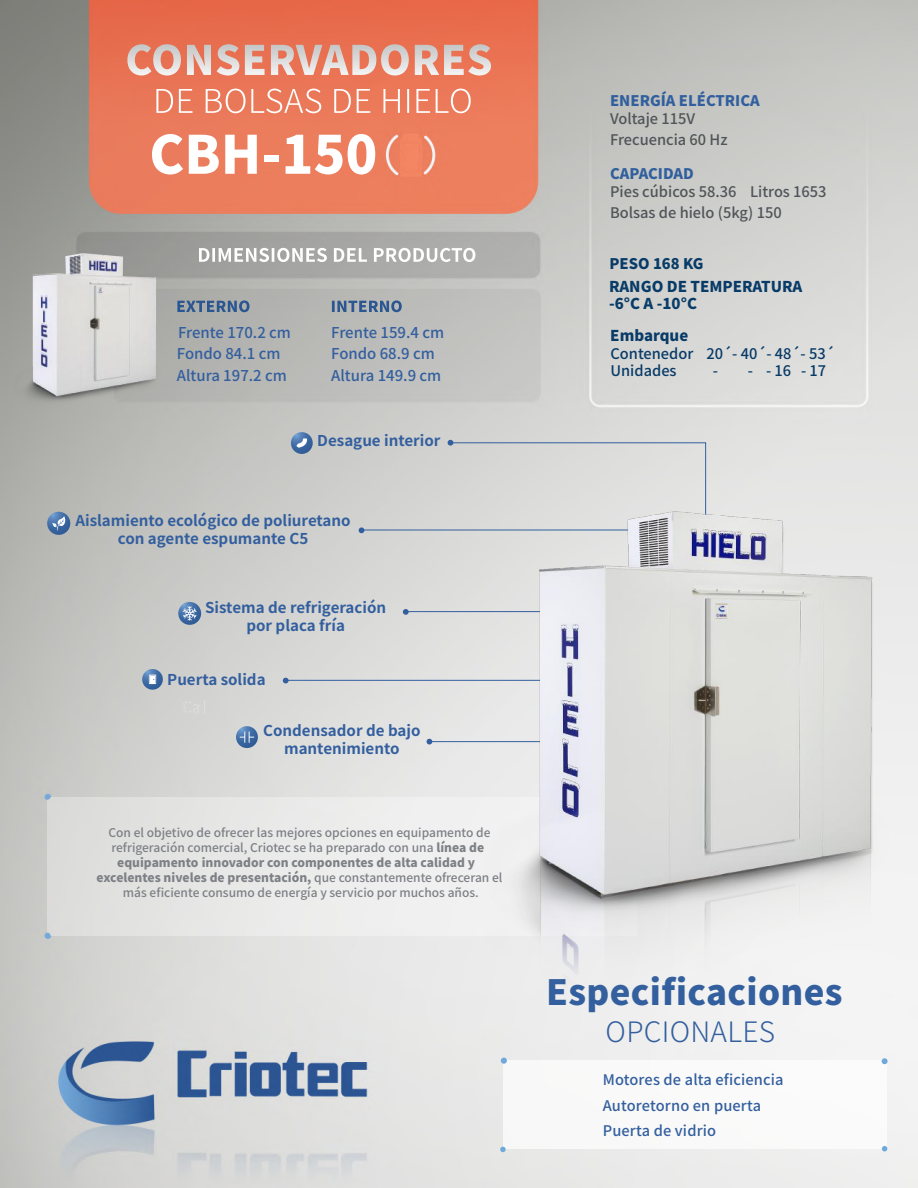
<style>
.page{position:relative;width:918px;height:1188px;background:#fff}
.page>*{position:absolute;margin:0;border:0;box-sizing:border-box;transform-origin:0 0}
.t1{font:900 52.5px "Noto Sans SC";color:#fff}
.t2{font:900 34.8px "Noto Sans SC";letter-spacing:.01em;color:#335f9e}
.t3{font:300 28.2px "Noto Sans SC";letter-spacing:.01em;color:#335f9e}
.t4{font:900 15px/16.8px "Noto Sans SC";color:#083b67}
.t5{font:700 14.85px/18.1px "Noto Sans SC";color:#335f9e;text-align:center}
.t6{font:500 14.85px/21.5px "Noto Sans SC";color:#335f9e}
.t7{font:900 14.85px "Noto Sans SC";color:#083b67}
.t8{font:500 14.7px/21px "Noto Sans SC";color:#505559}
.t9{font:500 14.7px/25.5px "Noto Sans SC";letter-spacing:.01em;color:#335f9e}
.t10{font:500 14.7px/16.5px "Noto Sans SC";color:#083b67}
.t11{font:900 14.7px "Noto Sans SC";color:#315f9e}
.t12{font:900 14.7px "Noto Sans SC";color:#083b67}
.t13{font:500 12px/15px "Noto Sans SC";color:#7d8085;text-align:center}
.s1{font-weight:900}
</style>
<div class="page">
<img style="left:0;top:0;width:918px;height:1188px">
<img style="left:76px;top:540px;width:346px;height:446px">
<div style="left:48px;top:797px;width:28px;height:139px;background:#dbdbda"></div>
<img style="left:76px;top:797px;width:346px;height:139px">
<hr style="left:286px;top:680px;width:310px;height:1px;background:#335f9e">
<svg style="left:283px;top:678px;width:6px;height:5px"></svg>
<svg style="left:359px;top:440px;width:347px;height:175px;background:#d4d5d4"></svg>
<svg style="left:236px;top:726px;width:22px;height:22px"></svg>
<svg style="left:178px;top:602px;width:23px;height:23px"></svg>
<svg style="left:47px;top:512px;width:23px;height:23px"></svg>
<svg style="left:291px;top:432px;width:22px;height:22px"></svg>
<svg style="left:142px;top:669px;width:21px;height:21px"></svg>
<img style="left:422px;top:484px;width:496px;height:704px">
<img style="left:0;top:137px;width:199px;height:323px">
<h1 class="t1" style="left:149px;top:125px;width:230px">CBH-150</h1>
<p class="t6" style="left:177px;top:322px;width:116px">Frente 170.2 cm<br>Fondo 84.1 cm<br>Altura 197.2 cm</p>
<p class="t6" style="left:331px;top:322px;width:114px">Frente 159.4 cm<br>Fondo 68.9 cm<br>Altura 149.9 cm</p>
<p class="t5" style="left:317px;top:432px;width:125px">Desague interior</p>
<p class="t5" style="left:75px;top:512px;width:277px">Aislamiento ecológico de poliuretano con agente espumante C5</p>
<p class="t5" style="left:205px;top:599px;width:183px">Sistema de refrigeración por placa fría</p>
<p class="t5" style="left:167px;top:670px;width:100px">Puerta solida</p>
<p class="t5" style="left:263px;top:722px;width:159px">Condensador de bajo mantenimiento</p>
<p class="t13" style="left:97px;top:826px;width:407px">Con el objetivo de ofrecer las mejores opciones en equipamento de refrigeración comercial, Criotec se ha preparado con una <span class="s1">línea de equipamento innovador con componentes de alta calidad y excelentes niveles de presentación,</span> que constantemente ofreceran el más eficiente consumo de energía y servicio por muchos años.</p>
<p class="t11" style="left:610px;top:92px;width:151px">ENERGÍA ELÉCTRICA</p>
<p class="t8" style="left:610px;top:109px;width:119px">Voltaje 115V<br>Frecuencia 60 Hz</p>
<p class="t11" style="left:610px;top:165px;width:85px">CAPACIDAD</p>
<p class="t8" style="left:610px;top:182px;width:173px">Pies cúbicos 58.36<br>Bolsas de hielo (5kg) 150</p>
<p class="t8" style="left:750px;top:181px;width:78px">Litros 1653</p>
<p class="t12" style="left:610px;top:256px;width:96px">PESO 168 KG</p>
<p class="t4" style="left:609px;top:279px;width:195px">RANGO DE TEMPERATURA -6°C A -10°C</p>
<p class="t10" style="left:610px;top:346px;width:226px">Contenedor 20´- 40´- 48´- 53´<br>Unidades</p>
<p class="t7" style="left:610px;top:328px;width:79px">Embarque</p>
<p class="t10" style="left:713px;top:363px;width:115px">- - - 16 - 17</p>
<h2 class="t2" style="left:546px;top:973px;width:298px">Especificaciones</h2>
<h3 class="t3" style="left:606px;top:1016px;width:171px">OPCIONALES</h3>
<p class="t9" style="left:603px;top:1067px;width:182px">Motores de alta eficiencia<br>Autoretorno en puerta<br>Puerta de vidrio</p>
</div>
